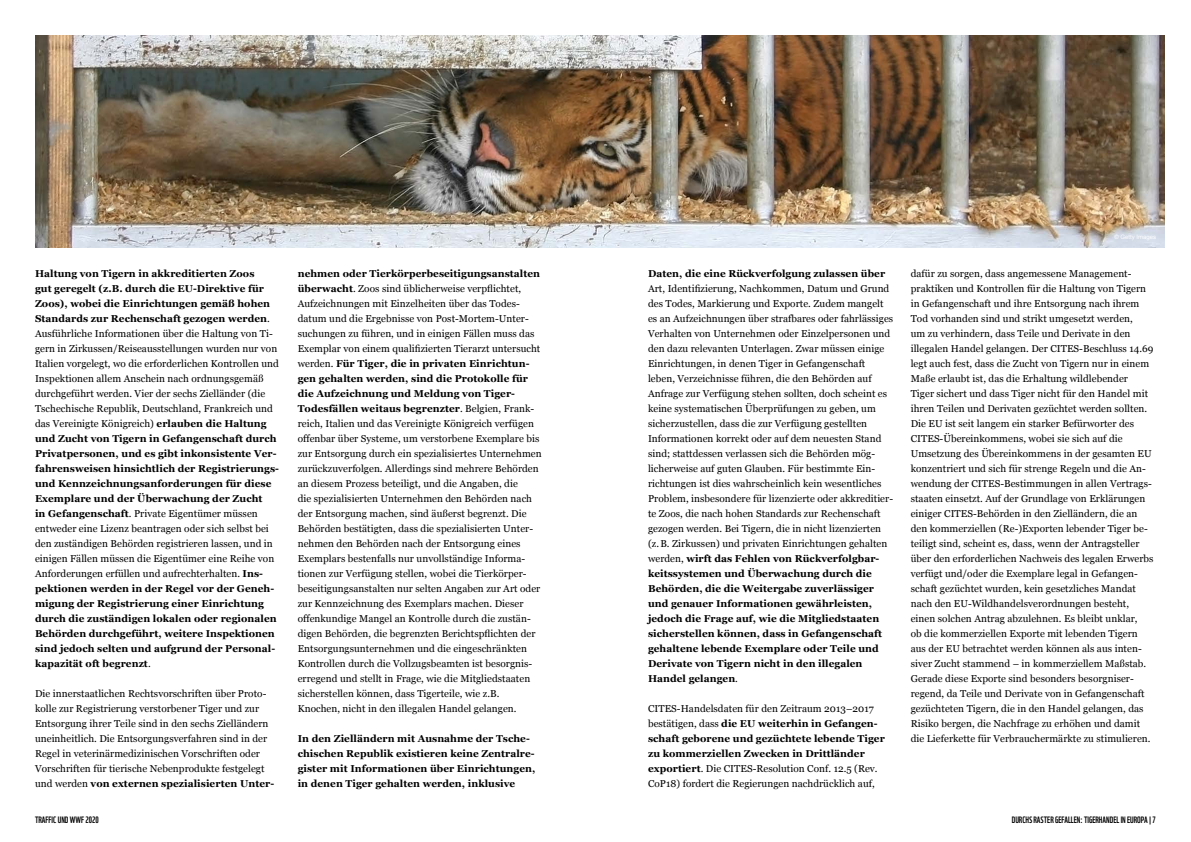
<style>
.page{position:relative;width:1191px;height:842px;background:#fff}
.page>*{position:absolute;margin:0;border:0;box-sizing:border-box;transform-origin:0 0}
.t1{font:10px/15px "Georgia";letter-spacing:.005em;color:#000}
.t2{font:700 10px/15px "Georgia";letter-spacing:.005em;color:#000}
.t3{font:9px "WWF";color:#000}
.Copyright_Credit{font:6px "Arial";color:#fff}
.s1{font-weight:400}
.s2{font-weight:700}
</style>
<div class="page">
<img style="left:35px;top:35px;width:1129px;height:213px">
<p class="t2" style="left:35px;top:266px;width:245px">Haltung von Tigern in akkreditierten Zoos<br>gut geregelt (z.B. durch die EU-Direktive für Zoos), wobei die Einrichtungen gemäß hohen Standards zur Rechenschaft gezogen werden<span class="s1">.<br>Ausführliche Informationen über die Haltung von Ti&shy;gern in Zirkussen/Reiseausstellungen wurden nur von Italien vorgelegt, wo die erforderlichen Kontrollen und Inspektionen allem Anschein nach ordnungsgemäß durchgeführt werden. Vier der sechs Zielländer (die Tschechische Republik, Deutschland, Frankreich und das Vereinigte Königreich)</span> erlauben die Haltung und Zucht von Tigern in Gefangenschaft durch Privatpersonen, und es gibt inkonsistente Ver&shy;fahrensweisen hinsichtlich der Registrierungs&shy;und Kennzeichnungsanforderungen für diese Exemplare und der Überwachung der Zucht<br>in Gefangenschaft<span class="s1">. Private Eigentümer müssen entweder eine Lizenz beantragen oder sich selbst bei den zuständigen Behörden registrieren lassen, und in einigen Fällen müssen die Eigentümer eine Reihe von Anforderungen erfüllen und aufrechterhalten.</span> Ins&shy;pektionen werden in der Regel vor der Geneh&shy;migung der Registrierung einer Einrichtung durch die zuständigen lokalen oder regionalen Behörden durchgeführt, weitere Inspektionen sind jedoch selten und aufgrund der Personal&shy;kapazität oft begrenzt<span class="s1">.</span></p>
<p class="t1" style="left:35px;top:686px;width:241px">Die innerstaatlichen Rechtsvorschriften über Proto&shy;kolle zur Registrierung verstorbener Tiger und zur Entsorgung ihrer Teile sind in den sechs Zielländern uneinheitlich. Die Entsorgungsverfahren sind in der Regel in veterinärmedizinischen Vorschriften oder Vorschriften für tierische Nebenprodukte festgelegt und werden <span class="s2">von externen spezialisierten Unter-</span></p>
<p class="t1" style="left:298px;top:266px;width:245px"><span class="s2">nehmen oder Tierkörperbeseitigungsanstalten überwacht</span>. Zoos sind üblicherweise verpflichtet, Aufzeichnungen mit Einzelheiten über das Todes&shy;datum und die Ergebnisse von Post-Mortem-Unter&shy;suchungen zu führen, und in einigen Fällen muss das Exemplar von einem qualifizierten Tierarzt untersucht werden. <span class="s2">Für Tiger, die in privaten Einrichtun&shy;gen gehalten werden, sind die Protokolle für die Aufzeichnung und Meldung von Tiger-Todesfällen weitaus begrenzter</span>. Belgien, Frank&shy;reich, Italien und das Vereinigte Königreich verfügen offenbar über Systeme, um verstorbene Exemplare bis zur Entsorgung durch ein spezialisiertes Unternehmen zurückzuverfolgen. Allerdings sind mehrere Behörden an diesem Prozess beteiligt, und die Angaben, die<br>die spezialisierten Unternehmen den Behörden nach der Entsorgung machen, sind äußerst begrenzt. Die Behörden bestätigten, dass die spezialisierten Unter&shy;nehmen den Behörden nach der Entsorgung eines Exemplars bestenfalls nur unvollständige Informa&shy;tionen zur Verfügung stellen, wobei die Tierkörper&shy;beseitigungsanstalten nur selten Angaben zur Art oder zur Kennzeichnung des Exemplars machen. Dieser offenkundige Mangel an Kontrolle durch die zustän&shy;digen Behörden, die begrenzten Berichtspflichten der Entsorgungsunternehmen und die eingeschränkten Kontrollen durch die Vollzugsbeamten ist besorgnis&shy;erregend und stellt in Frage, wie die Mitgliedstaaten sicherstellen können, dass Tigerteile, wie z.B.<br>Knochen, nicht in den illegalen Handel gelangen.</p>
<p class="t2" style="left:298px;top:731px;width:239px">In den Zielländern mit Ausnahme der Tsche&shy;chischen Republik existieren keine Zentralre&shy;gister mit Informationen über Einrichtungen, in denen Tiger gehalten werden, inklusive</p>
<p class="t1" style="left:648px;top:266px;width:247px"><span class="s2">Daten, die eine Rückverfolgung zulassen über </span>Art, Identifizierung, Nachkommen, Datum und Grund des Todes, Markierung und Exporte. Zudem mangelt es an Aufzeichnungen über strafbares oder fahrlässiges Verhalten von Unternehmen oder Einzelpersonen und den dazu relevanten Unterlagen. Zwar müssen einige Einrichtungen, in denen Tiger in Gefangenschaft leben, Verzeichnisse führen, die den Behörden auf Anfrage zur Verfügung stehen sollten, doch scheint es keine systematischen Überprüfungen zu geben, um sicherzustellen, dass die zur Verfügung gestellten Informationen korrekt oder auf dem neuesten Stand sind; stattdessen verlassen sich die Behörden mög&shy;licherweise auf guten Glauben. Für bestimmte Ein&shy;richtungen ist dies wahrscheinlich kein wesentliches Problem, insbesondere für lizenzierte oder akkreditier&shy;te Zoos, die nach hohen Standards zur Rechenschaft gezogen werden. Bei Tigern, die in nicht lizenzierten (z.B. Zirkussen) und privaten Einrichtungen gehalten werden, <span class="s2">wirft das Fehlen von Rückverfolgbar&shy;keitssystemen und Überwachung durch die Behörden, die die Weitergabe zuverlässiger und genauer Informationen gewährleisten, jedoch die Frage auf, wie die Mitgliedstaaten sicherstellen können, dass in Gefangenschaft gehaltene lebende Exemplare oder Teile und Derivate von Tigern nicht in den illegalen Handel gelangen</span>.</p>
<p class="t1" style="left:648px;top:701px;width:238px">CITES-Handelsdaten für den Zeitraum 2013–2017 bestätigen, dass <span class="s2">die EU weiterhin in Gefangen&shy;schaft geborene und gezüchtete lebende Tiger zu kommerziellen Zwecken in Drittländer exportiert</span>. Die CITES-Resolution Conf. 12.5 (Rev.<br>CoP18) fordert die Regierungen nachdrücklich auf,</p>
<p class="Copyright_Credit" style="left:1114px;top:233px;width:43px">© Getty Images</p>
<p class="t1" style="left:910px;top:266px;width:244px">dafür zu sorgen, dass angemessene Management&shy;praktiken und Kontrollen für die Haltung von Tigern in Gefangenschaft und ihre Entsorgung nach ihrem Tod vorhanden sind und strikt umgesetzt werden,<br>um zu verhindern, dass Teile und Derivate in den illegalen Handel gelangen. Der CITES-Beschluss 14.69 legt auch fest, dass die Zucht von Tigern nur in einem Maße erlaubt ist, das die Erhaltung wildlebender Tiger sichert und dass Tiger nicht für den Handel mit ihren Teilen und Derivaten gezüchtet werden sollten.<br>Die EU ist seit langem ein starker Befürworter des CITES-Übereinkommens, wobei sie sich auf die Umsetzung des Übereinkommens in der gesamten EU konzentriert und sich für strenge Regeln und die An&shy;wendung der CITES-Bestimmungen in allen Vertrags&shy;staaten einsetzt. Auf der Grundlage von Erklärungen einiger CITES-Behörden in den Zielländern, die an den kommerziellen (Re-)Exporten lebender Tiger be&shy;teiligt sind, scheint es, dass, wenn der Antragsteller über den erforderlichen Nachweis des legalen Erwerbs verfügt und/oder die Exemplare legal in Gefangen&shy;schaft gezüchtet wurden, kein gesetzliches Mandat nach den EU-Wildhandelsverordnungen besteht, einen solchen Antrag abzulehnen. Es bleibt unklar,<br>ob die kommerziellen Exporte mit lebenden Tigern aus der EU betrachtet werden können als aus inten&shy;siver Zucht stammend – in kommerziellem Maßstab.<br>Gerade diese Exporte sind besonders besorgniser&shy;regend, da Teile und Derivate von in Gefangenschaft gezüchteten Tigern, die in den Handel gelangen, das Risiko bergen, die Nachfrage zu erhöhen und damit die Lieferkette für Verbrauchermärkte zu stimulieren.</p>
<p class="t3" style="left:35px;top:813px;width:65px">TRAFFIC UND WWF 2020</p>
<p class="t3" style="left:1011px;top:813px;width:146px">DURCHS RASTER GEFALLEN: TIGERHANDEL IN EUROPA | 7</p>
</div>
